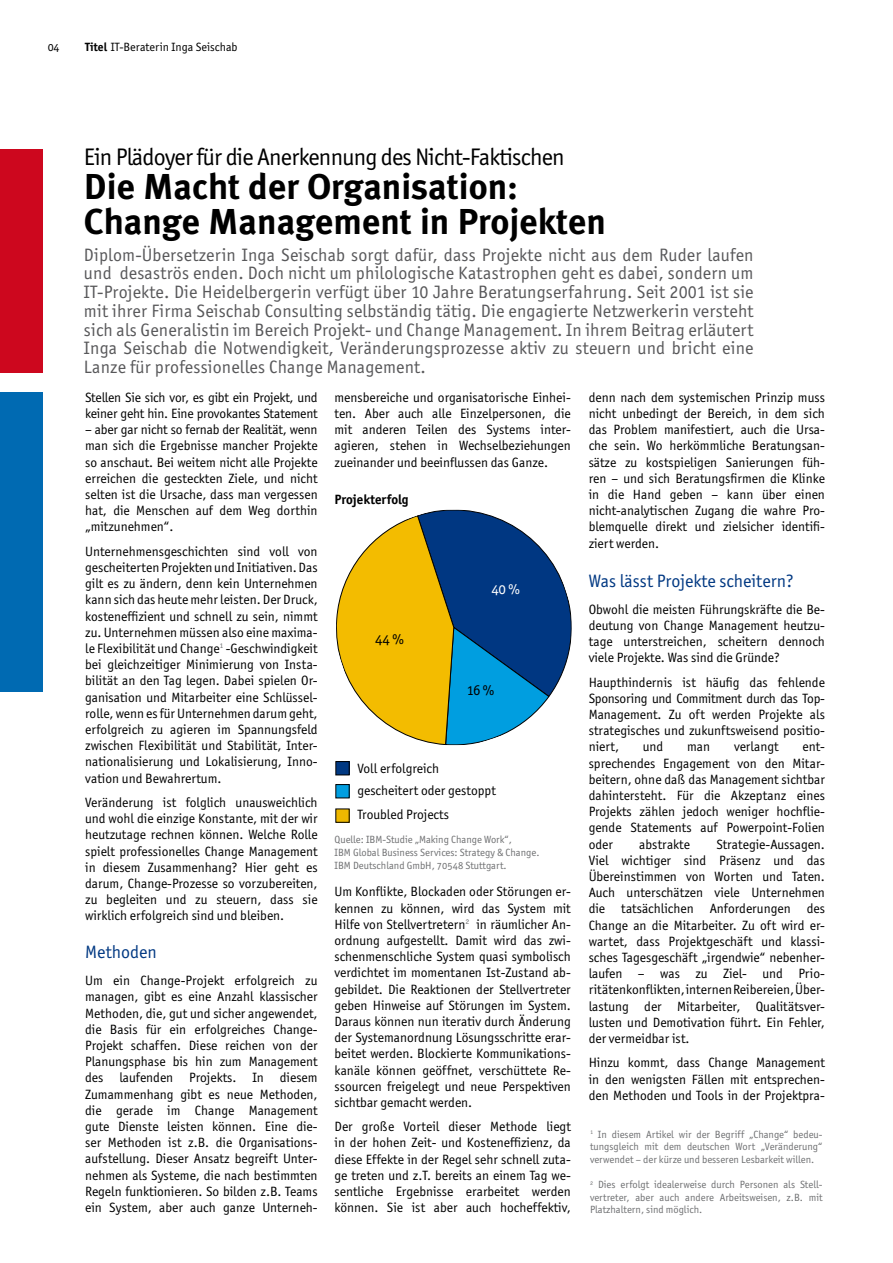
<style>
.page{position:relative;width:893px;height:1263px;background:#fff}
.page>*{position:absolute;margin:0;border:0;box-sizing:border-box;transform-origin:0 0}
.t1{font:700 36px/35px "Meta Plus";color:#000}
.t2{font:24px "Officina San ITC Book OS";letter-spacing:-.03em;color:#000}
.t3{font:18px/18.8px "Officina San ITC";letter-spacing:.01em;color:#58585a;text-align:justify}
.t4{font:18px "Officina San ITC Book OS";color:#003882}
.t5{font:15px "Officina San ITC Book OS";color:#000}
.t6{font:15px "Officina San ITC Book OS";color:#fff}
.t7{font:13.5px/16.2px "Officina San ITC Book OS";color:#000;text-align:justify}
.t8{font:700 13.5px "Officina San ITC";color:#000}
.t9{font:12px "Officina San ITC";color:#000}
.t10{font:12px "Officina San ITC Book OS";color:#000}
.t11{font:10.5px/12.6px "Officina San ITC Book OS";color:#707173;text-align:justify}
.s1{font-weight:700}
</style>
<div class="page">
<div style="left:0;top:149px;width:43px;height:223px;background:#cd071e"></div>
<div style="left:0;top:392px;width:43px;height:300px;background:#006ab2"></div>
<svg style="left:336px;top:510px;width:236px;height:235px"></svg>
<div style="left:336px;top:761px;width:13px;height:14px;background:#003882"></div>
<div style="left:335px;top:761px;width:15px;height:14px;border:1px solid #000"></div>
<div style="left:336px;top:784px;width:13px;height:14px;background:#009ee0"></div>
<div style="left:336px;top:809px;width:13px;height:13px;background:#eeb800"></div>
<p class="t10" style="left:48px;top:40px;width:13px">04</p>
<p class="t9" style="left:85px;top:40px;width:154px"><span class="s1">Titel</span> IT-Beraterin Inga Seischab</p>
<h2 class="t2" style="left:84px;top:143px;width:482px">Ein Plädoyer für die Anerkennung des Nicht-Faktischen</h2>
<h1 class="t1" style="left:84px;top:169px;width:524px">Die Macht der Organisation:<br>Change Management in Projekten</h1>
<p class="t3" style="left:84px;top:245px;width:671px">Diplom-Übersetzerin Inga Seischab sorgt dafür, dass Projekte nicht aus dem Ruder laufen und desaströs enden. Doch nicht um philologische Katastrophen geht es dabei, sondern um IT-Projekte. Die Heidelbergerin verfügt über 10 Jahre Beratungserfahrung. Seit 2001 ist sie mit ihrer Firma Seischab Consulting selbständig tätig. Die engagierte Netzwerkerin versteht sich als Generalistin im Bereich Projekt- und Change Management. In ihrem Beitrag erläutert Inga Seischab die Notwendigkeit, Veränderungsprozesse aktiv zu steuern und bricht eine Lanze für professionelles Change Management.</p>
<p class="t7" style="left:85px;top:389px;width:234px">Stellen Sie sich vor, es gibt ein Projekt, und keiner geht hin. Eine provokantes Statement</p>
<p class="t7" style="left:85px;top:421px;width:234px">– aber gar nicht so fernab der Realität, wenn man sich die Ergebnisse mancher Projekte so anschaut. Bei weitem nicht alle Projekte erreichen die gesteckten Ziele, und nicht selten ist die Ursache, dass man vergessen hat, die Menschen auf dem Weg dorthin „mitzunehmen“.</p>
<p class="t7" style="left:85px;top:543px;width:234px">Unternehmensgeschichten sind voll von gescheiterten Projekten und Initiativen. Das gilt es zu ändern, denn kein Unternehmen kann sich das heute mehr leisten. Der Druck, kosteneffizient und schnell zu sein, nimmt zu. Unternehmen müssen also eine maxima&shy;le Flexibilität und Change<sup>1</sup> -Geschwindigkeit bei gleichzeitiger Minimierung von Insta&shy;bilität an den Tag legen. Dabei spielen Or&shy;ganisation und Mitarbeiter eine Schlüssel&shy;rolle, wenn es für Unternehmen darum geht, erfolgreich zu agieren im Spannungsfeld zwischen Flexibilität und Stabilität, Inter&shy;nationalisierung und Lokalisierung, Inno&shy;vation und Bewahrertum.</p>
<p class="t7" style="left:85px;top:794px;width:234px">Veränderung ist folglich unausweichlich und wohl die einzige Konstante, mit der wir heutzutage rechnen können. Welche Rolle spielt professionelles Change Management in diesem Zusammenhang? Hier geht es darum, Change-Prozesse so vorzubereiten, zu begleiten und zu steuern, dass sie wirklich erfolgreich sind und bleiben.</p>
<h3 class="t4" style="left:85px;top:942px;width:73px">Methoden</h3>
<p class="t7" style="left:85px;top:972px;width:234px">Um ein Change-Projekt erfolgreich zu managen, gibt es eine Anzahl klassischer Methoden, die, gut und sicher angewendet, die Basis für ein erfolgreiches Change-Projekt schaffen. Diese reichen von der Planungsphase bis hin zum Management des laufenden Projekts. In diesem Zumammenhang gibt es neue Methoden, die gerade im Change Management gute Dienste leisten können. Eine die&shy;ser Methoden ist z.B. die Organisations&shy;aufstellung. Dieser Ansatz begreift Unter&shy;nehmen als Systeme, die nach bestimmten Regeln funktionieren. So bilden z.B. Teams ein System, aber auch ganze Unterneh-</p>
<p class="t7" style="left:334px;top:389px;width:238px">mensbereiche und organisatorische Einhei&shy;ten. Aber auch alle Einzelpersonen, die mit anderen Teilen des Systems inter&shy;agieren, stehen in Wechselbeziehungen zueinander und beeinflussen das Ganze.</p>
<p class="t7" style="left:589px;top:389px;width:238px">denn nach dem systemischen Prinzip muss nicht unbedingt der Bereich, in dem sich das Problem manifestiert, auch die Ursa&shy;che sein. Wo herkömmliche Beratungsan&shy;sätze zu kostspieligen Sanierungen füh&shy;ren – und sich Beratungsfirmen die Klinke in die Hand geben – kann über einen nicht-analytischen Zugang die wahre Pro&shy;blemquelle direkt und zielsicher identifi&shy;ziert werden.</p>
<h3 class="t4" style="left:589px;top:570px;width:207px">Was lässt Projekte scheitern?</h3>
<p class="t7" style="left:589px;top:601px;width:238px">Obwohl die meisten Führungskräfte die Be&shy;deutung von Change Management heutzu&shy;tage unterstreichen, scheitern dennoch viele Projekte. Was sind die Gründe?</p>
<p class="t7" style="left:589px;top:674px;width:238px">Haupthindernis ist häufig das fehlende Sponsoring und Commitment durch das Top-Management. Zu oft werden Projekte als strategisches und zukunftsweisend positio&shy;niert,</p>
<p class="t8" style="left:334px;top:491px;width:76px">Projekterfolg</p>
<p class="t6" style="left:491px;top:581px;width:30px">40 %</p>
<p class="t5" style="left:375px;top:630px;width:30px">44 %</p>
<p class="t5" style="left:466px;top:681px;width:29px">16 %</p>
<p class="t7" style="left:643px;top:739px;width:22px">und</p>
<p class="t7" style="left:687px;top:739px;width:25px">man</p>
<p class="t7" style="left:734px;top:739px;width:46px">verlangt</p>
<p class="t7" style="left:589px;top:739px;width:238px;text-indent:214px">ent&shy;sprechendes Engagement von den Mitar&shy;beitern, ohne daß das Management sichtbar dahintersteht. Für die Akzeptanz eines Projekts zählen jedoch weniger hochflie&shy;gende Statements auf Powerpoint-Folien oder</p>
<p class="t7" style="left:357px;top:757px;width:140px;line-height:22.4px">Voll erfolgreich gescheitert oder gestoppt</p>
<p class="t7" style="left:357px;top:807px;width:93px">Troubled Projects</p>
<p class="t11" style="left:335px;top:833px;width:206px;text-align:left">Quelle: IBM-Studie „Making Change Work“,<br>IBM Global Business Services: Strategy &amp; Change.<br>IBM Deutschland GmbH, 70548 Stuttgart.</p>
<p class="t7" style="left:639px;top:836px;width:52px">abstrakte</p>
<p class="t7" style="left:589px;top:836px;width:238px;text-indent:128px">Strategie-Aussagen.<br>Viel wichtiger sind Präsenz und das Übereinstimmen von Worten und Taten.<br>Auch unterschätzen viele Unternehmen die tatsächlichen Anforderungen des Change an die Mitarbeiter. Zu oft wird er&shy;wartet, dass Projektgeschäft und klassi&shy;sches Tagesgeschäft „irgendwie“ nebenher&shy;laufen – was zu Ziel- und Prio&shy;ritätenkonflikten, internen Reibereien, Über&shy;lastung der Mitarbeiter, Qualitätsver&shy;lusten und Demotivation führt. Ein Fehler, der vermeidbar ist.</p>
<p class="t7" style="left:589px;top:1054px;width:238px">Hinzu kommt, dass Change Management in den wenigsten Fällen mit entsprechen&shy;den Methoden und Tools in der Projektpra-</p>
<p class="t7" style="left:334px;top:883px;width:238px">Um Konflikte, Blockaden oder Störungen er&shy;kennen zu können, wird das System mit Hilfe von Stellvertretern<sup>2</sup> in räumlicher An&shy;ordnung aufgestellt. Damit wird das zwi&shy;schenmenschliche System quasi symbolisch verdichtet im momentanen Ist-Zustand ab&shy;gebildet. Die Reaktionen der Stellvertreter geben Hinweise auf Störungen im System.<br>Daraus können nun iterativ durch Änderung der Systemanordnung Lösungsschritte erar&shy;beitet werden. Blockierte Kommunikations&shy;kanäle können geöffnet, verschüttete Re&shy;ssourcen freigelegt und neue Perspektiven sichtbar gemacht werden.</p>
<p class="t7" style="left:334px;top:1118px;width:238px">Der große Vorteil dieser Methode liegt in der hohen Zeit- und Kosteneffizienz, da diese Effekte in der Regel sehr schnell zuta&shy;ge treten und z.T. bereits an einem Tag we&shy;sentliche Ergebnisse erarbeitet werden können. Sie ist aber auch hocheffektiv,</p>
<p class="t11" style="left:590px;top:1128px;width:234px"><sup>1</sup> In diesem Artikel wir der Begriff „Change“ bedeu&shy;tungsgleich mit dem deutschen Wort „Veränderung“ verwendet – der kürze und besseren Lesbarkeit willen.</p>
<p class="t11" style="left:590px;top:1178px;width:234px"><sup>2</sup> Dies erfolgt idealerweise durch Personen als Stell&shy;vertreter, aber auch andere Arbeitsweisen, z.B. mit Platzhaltern, sind möglich.</p>
</div>
